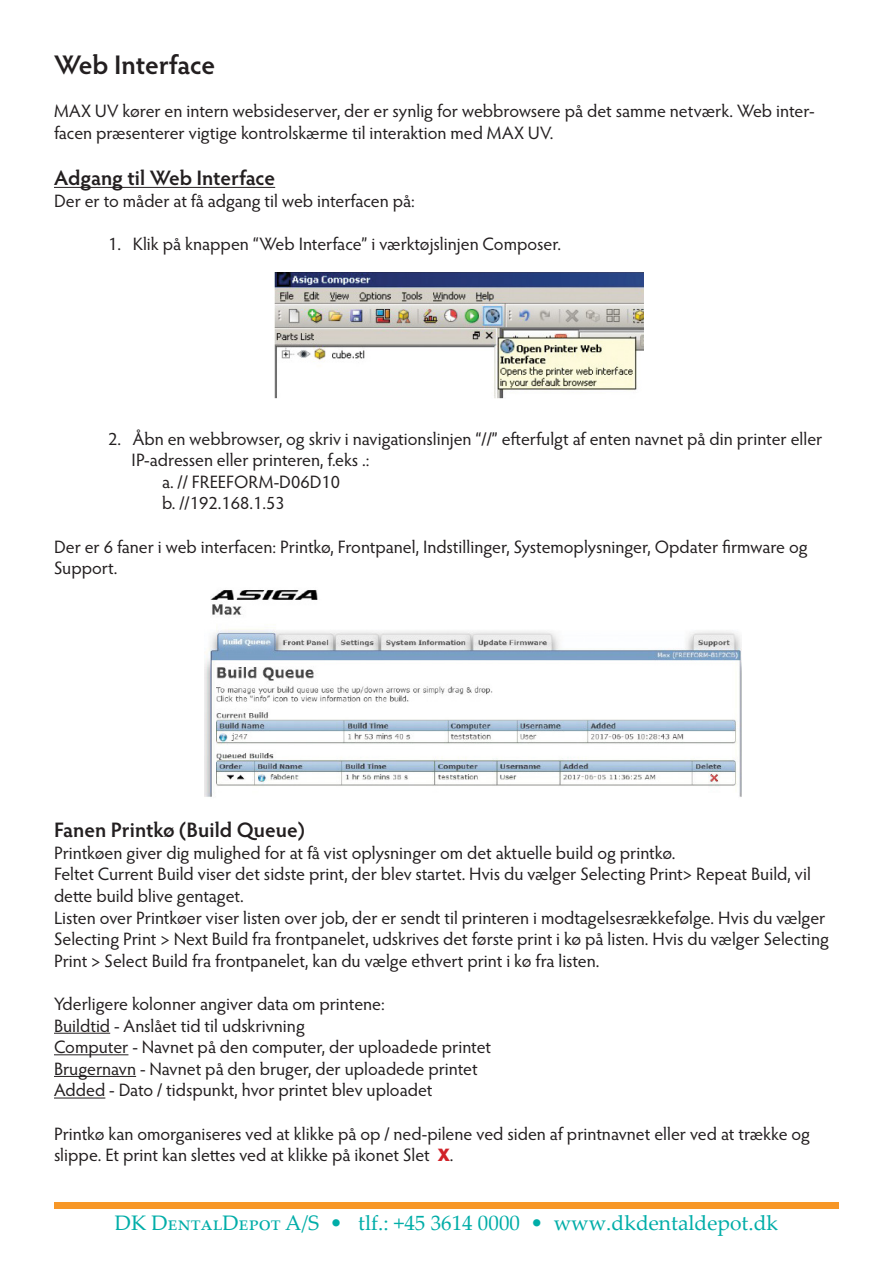
<style>
.page{position:relative;width:893px;height:1263px;background:#fff}
.page>*{position:absolute;margin:0;border:0;box-sizing:border-box;transform-origin:0 0}
.t1{font:600 27px "Hypatia Sans Pro";letter-spacing:-.005em;color:#231f20}
.t2{font:21px "Palatino Linotype";color:#00ada8}
.t3{font:600 21px "Hypatia Sans Pro";color:#231f20}
.t4{font:18px/21.6px "Hypatia Sans Pro";letter-spacing:-.005em;color:#231f20}
.s1{font-weight:900;color:#d1232a}
</style>
<div class="page">
<div style="left:54px;top:1202px;width:785px;height:7px;background:#f79727"></div>
<img style="left:275px;top:273px;width:368px;height:126px">
<img style="left:204px;top:590px;width:538px;height:207px">
<hr style="left:54px;top:187px;width:221px;height:1px;background:#231f20">
<hr style="left:54px;top:1033px;width:56px;height:1px;background:#231f20">
<hr style="left:54px;top:1054px;width:74px;height:1px;background:#231f20">
<hr style="left:54px;top:1076px;width:82px;height:1px;background:#231f20">
<hr style="left:54px;top:1097px;width:51px;height:1px;background:#231f20">
<p class="t1" style="left:54px;top:46px;width:163px">Web Interface</p>
<p class="t4" style="left:54px;top:100px;width:762px">MAX UV kører en intern websideserver, der er synlig for webbrowsere på det samme netværk. Web inter&shy;facen præsenterer vigtige kontrolskærme til interaktion med MAX UV.</p>
<p class="t3" style="left:54px;top:164px;width:223px">Adgang til Web Interface</p>
<p class="t4" style="left:54px;top:190px;width:362px">Der er to måder at få adgang til web interfacen på:</p>
<p class="t4" style="left:108px;top:233px;width:455px">1. Klik på knappen “Web Interface” i værktøjslinjen Composer.</p>
<p class="t4" style="left:131px;top:427px;width:692px;text-indent:-23px">2. Åbn en webbrowser, og skriv i navigationslinjen “//” efterfulgt af enten navnet på din printer eller<br>IP-adressen eller printeren, f.eks .:</p>
<p class="t4" style="left:162px;top:470px;width:180px">a. // FREEFORM-D06D10</p>
<p class="t4" style="left:162px;top:492px;width:124px">b. //192.168.1.53</p>
<p class="t4" style="left:54px;top:535px;width:755px">Der er 6 faner i web interfacen: Printkø, Frontpanel, Indstillinger, Systemoplysninger, Opdater firmware og</p>
<p class="t4" style="left:54px;top:557px;width:65px">Support.</p>
<p class="t3" style="left:54px;top:815px;width:252px">Fanen Printkø (Build Queue)</p>
<p class="t4" style="left:54px;top:841px;width:623px">Printkøen giver dig mulighed for at få vist oplysninger om det aktuelle build og printkø.</p>
<p class="t4" style="left:54px;top:863px;width:758px">Feltet Current Build viser det sidste print, der blev startet. Hvis du vælger Selecting Print&gt; Repeat Build, vil dette build blive gentaget.</p>
<p class="t4" style="left:54px;top:906px;width:776px">Listen over Printkøer viser listen over job, der er sendt til printeren i modtagelsesrækkefølge. Hvis du vælger<br>Selecting Print &gt; Next Build fra frontpanelet, udskrives det første print i kø på listen. Hvis du vælger Selecting<br>Print &gt; Select Build fra frontpanelet, kan du vælge ethvert print i kø fra listen.</p>
<p class="t4" style="left:54px;top:992px;width:332px">Yderligere kolonner angiver data om printene:</p>
<p class="t4" style="left:54px;top:1014px;width:252px">Buildtid - Anslået tid til udskrivning</p>
<p class="t4" style="left:54px;top:1036px;width:439px">Computer - Navnet på den computer, der uploadede printet</p>
<p class="t4" style="left:54px;top:1057px;width:425px">Brugernavn - Navnet på den bruger, der uploadede printet</p>
<p class="t4" style="left:54px;top:1079px;width:380px">Added - Dato / tidspunkt, hvor printet blev uploadet</p>
<p class="t4" style="left:54px;top:1122px;width:758px">Printkø kan omorganiseres ved at klikke på op / ned-pilene ved siden af printnavnet eller ved at trække og slippe. Et print kan slettes ved at klikke på ikonet Slet <span class="s1">X</span>.</p>
<p class="t2" style="left:115px;top:1208px;width:665px">DK DentalDepot A/S • tlf.: +45 3614 0000 • www.dkdentaldepot.dk</p>
</div>
